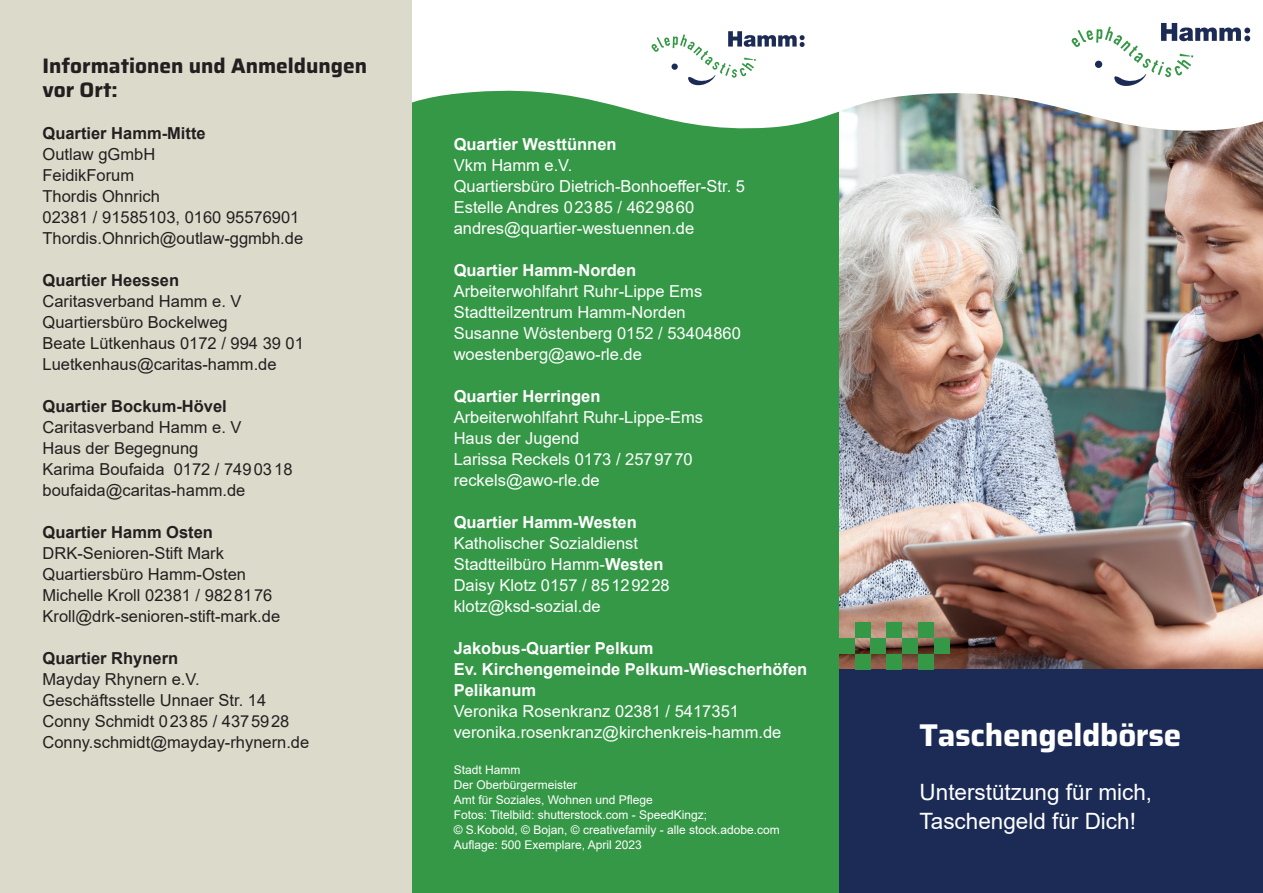
<style>
.page{position:relative;width:1263px;height:893px;background:#fff}
.page>*{position:absolute;margin:0;border:0;box-sizing:border-box;transform-origin:0 0}
.t1{font:700 31.5px "Saira";letter-spacing:-.01em;color:#fff}
.t2{font:22.5px/28.5px "Arial";color:#fff}
.t3{font:700 21px/24px "Saira";color:#231f20}
.t4{font:16.5px/21px "Arial";color:#231f20}
.t5{font:16.5px/21px "Arial";color:#fff}
.t6{font:700 16.5px/21px "Arial";color:#fff}
.t7{font:700 16.5px "Arial";color:#231f20}
.t8{font:12px/15px "Arial";color:#fff}
.s1{font-weight:700}
</style>
<div class="page">
<div style="left:0;top:0;width:412px;height:893px;background:#dcdbcb"></div>
<img style="left:839px;top:139px;width:424px;height:531px">
<div style="left:839px;top:670px;width:424px;height:223px;background:#1b2b55"></div>
<img style="left:841px;top:29px;width:422px;height:110px">
<div style="left:854px;top:622px;width:16px;height:16px;background:#359847"></div>
<div style="left:839px;top:638px;width:15px;height:16px;background:#359847"></div>
<div style="left:855px;top:654px;width:15px;height:16px;background:#359847"></div>
<div style="left:886px;top:622px;width:16px;height:16px;background:#359847"></div>
<div style="left:870px;top:638px;width:16px;height:16px;background:#359847"></div>
<div style="left:886px;top:654px;width:16px;height:16px;background:#359847"></div>
<div style="left:918px;top:622px;width:16px;height:16px;background:#359847"></div>
<div style="left:902px;top:638px;width:16px;height:16px;background:#359847"></div>
<div style="left:918px;top:654px;width:16px;height:16px;background:#359847"></div>
<div style="left:934px;top:638px;width:16px;height:16px;background:#359847"></div>
<div style="left:412px;top:85px;width:427px;height:808px;background:#359847"></div>
<svg style="left:412px;top:85px;width:427px;height:44px;fill:#fff"></svg>
<svg style="left:651px;top:31px;width:154px;height:55px"></svg>
<svg style="left:1071px;top:23px;width:179px;height:64px"></svg>
<p class="t3" style="left:43px;top:53px;width:326px">Informationen und Anmeldungen vor Ort:</p>
<p class="t7" style="left:43px;top:121px;width:165px">Quartier Hamm-Mitte</p>
<p class="t4" style="left:43px;top:143px;width:262px">Outlaw gGmbH<br>FeidikForum<br>Thordis Ohnrich<br>02381 / 91585103, 0160 95576901<br>Thordis.Ohnrich@outlaw-ggmbh.de</p>
<p class="t7" style="left:43px;top:268px;width:138px">Quartier Heessen</p>
<p class="t4" style="left:43px;top:290px;width:263px">Caritasverband Hamm e. V<br>Quartiersbüro Bockelweg<br>Beate Lütkenhaus 0172 / 994 39 01<br>Luetkenhaus@caritas-hamm.de</p>
<p class="t7" style="left:43px;top:394px;width:186px">Quartier Bockum-Hövel</p>
<p class="t4" style="left:43px;top:416px;width:251px">Caritasverband Hamm e. V<br>Haus der Begegnung<br>Karima Boufaida 0172 / 7490318 boufaida@caritas-hamm.de</p>
<p class="t7" style="left:43px;top:520px;width:172px">Quartier Hamm Osten</p>
<p class="t4" style="left:43px;top:542px;width:239px">DRK-Senioren-Stift Mark<br>Quartiersbüro Hamm-Osten<br>Michelle Kroll 02381 / 9828176<br>Kroll@drk-senioren-stift-mark.de</p>
<p class="t7" style="left:43px;top:646px;width:137px">Quartier Rhynern</p>
<p class="t4" style="left:43px;top:668px;width:268px">Mayday Rhynern e.V.<br>Geschäftsstelle Unnaer Str. 14<br>Conny Schmidt 02385 / 4375928<br>Conny.schmidt@mayday-rhynern.de</p>
<p class="t6" style="left:454px;top:134px;width:164px">Quartier Westtünnen</p>
<p class="t5" style="left:454px;top:155px;width:293px">Vkm Hamm e.V.<br>Quartiersbüro Dietrich-Bonhoeffer-Str. 5<br>Estelle Andres 02385 / 4629860 andres@quartier-westuennen.de</p>
<p class="t6" style="left:454px;top:260px;width:184px">Quartier Hamm-Norden</p>
<p class="t5" style="left:454px;top:281px;width:289px">Arbeiterwohlfahrt Ruhr-Lippe Ems<br>Stadtteilzentrum Hamm-Norden<br>Susanne Wöstenberg 0152 / 53404860 woestenberg@awo-rle.de</p>
<p class="t6" style="left:454px;top:386px;width:148px">Quartier Herringen</p>
<p class="t5" style="left:454px;top:407px;width:251px">Arbeiterwohlfahrt Ruhr-Lippe-Ems<br>Haus der Jugend<br>Larissa Reckels 0173 / 2579770 reckels@awo-rle.de</p>
<p class="t6" style="left:454px;top:512px;width:185px">Quartier Hamm-Westen</p>
<p class="t5" style="left:454px;top:533px;width:217px">Katholischer Sozialdienst<br>Stadtteilbüro Hamm-<span class="s1">Westen<br></span>Daisy Klotz 0157 / 85129228 klotz@ksd-sozial.de</p>
<p class="t6" style="left:454px;top:638px;width:355px">Jakobus-Quartier Pelkum<br>Ev. Kirchengemeinde Pelkum-Wiescherhöfen<br>Pelikanum</p>
<p class="t5" style="left:454px;top:701px;width:329px">Veronika Rosenkranz 02381 / 5417351 veronika.rosenkranz@kirchenkreis-hamm.de</p>
<p class="t8" style="left:454px;top:762px;width:327px">Stadt Hamm<br>Der Oberbürgermeister<br>Amt für Soziales, Wohnen und Pflege<br>Fotos: Titelbild: shutterstock.com - SpeedKingz;<br>© S.Kobold, © Bojan, © creativefamily - alle stock.adobe.com Auflage: 500 Exemplare, April 2023</p>
<h1 class="t1" style="left:919px;top:711px;width:263px">Taschengeldbörse</h1>
<h2 class="t2" style="left:919px;top:778px;width:234px">Unterstützung für mich,<br>Taschengeld für Dich!</h2>
</div>
